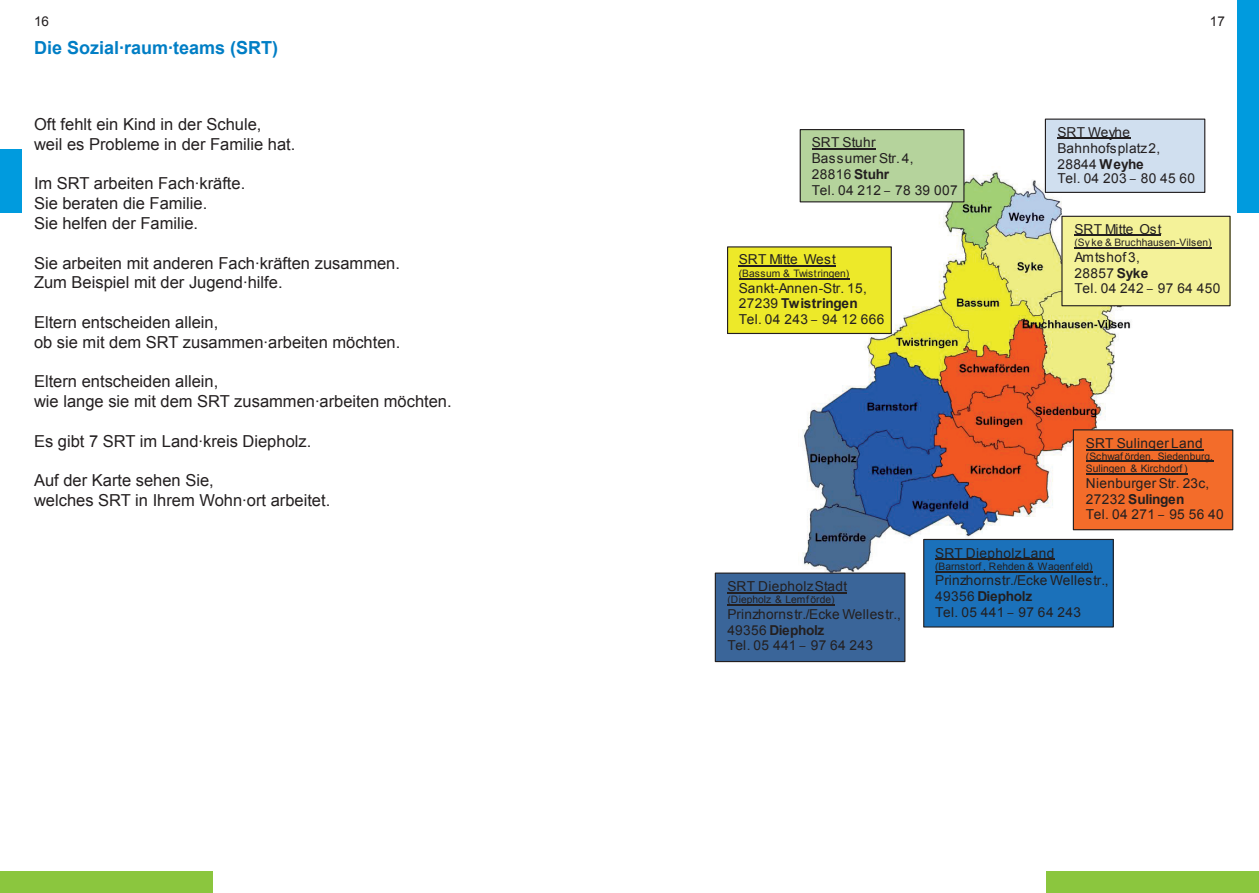
<style>
.page{position:relative;width:1259px;height:893px;background:#fff}
.page>*{position:absolute;margin:0;border:0;box-sizing:border-box;transform-origin:0 0}
.t1{font:700 18px "Arial";color:#007ec5}
.t2{font:16.5px/19.8px "Arial";color:#231f20}
.t3{font:13.65px/15.5px "Arial";letter-spacing:.025em;color:#231f20}
.t4{font:13.65px "Arial";color:#231f20}
.t5{font:13.65px "Arial";letter-spacing:-.015em;color:#231f20}
.t6{font:13.5px "Arial";color:#231f20}
.t7{font:10.2px/12.6px "Arial";color:#231f20}
.s1{font-weight:700}
.s2{font-style:inherit}
</style>
<div class="page">
<div style="left:1237px;top:0;width:22px;height:213px;background:#009bde"></div>
<div style="left:0;top:872px;width:213px;height:21px;background:#8bc63e"></div>
<div style="left:1046px;top:872px;width:213px;height:21px;background:#8bc63e"></div>
<div style="left:0;top:149px;width:21px;height:64px;background:#009bde"></div>
<img style="left:800px;top:166px;width:339px;height:413px">
<div style="left:800px;top:130px;width:164px;height:72px;background:#b5d39c"></div>
<div style="left:799px;top:129px;width:165px;height:73px;border:1px solid #231f20"></div>
<hr style="left:812px;top:148px;width:64px;height:1px;background:#231f20">
<div style="left:1045px;top:119px;width:159px;height:73px;background:#d0dfef"></div>
<div style="left:1045px;top:119px;width:160px;height:74px;border:1px solid #231f20"></div>
<hr style="left:1057px;top:138px;width:73px;height:1px;background:#231f20">
<div style="left:727px;top:247px;width:164px;height:86px;background:#ede929"></div>
<div style="left:727px;top:246px;width:165px;height:88px;border:1px solid #231f20"></div>
<hr style="left:739px;top:266px;width:97px;height:1px;background:#231f20">
<hr style="left:739px;top:278px;width:110px;height:1px;background:#231f20">
<div style="left:1062px;top:216px;width:168px;height:90px;background:#f4f299"></div>
<div style="left:1061px;top:216px;width:169px;height:90px;border:1px solid #231f20"></div>
<hr style="left:1074px;top:235px;width:87px;height:1px;background:#231f20">
<hr style="left:1074px;top:247px;width:137px;height:1px;background:#231f20">
<div style="left:1073px;top:430px;width:159px;height:100px;background:#f36c2a"></div>
<div style="left:1072px;top:429px;width:161px;height:101px;border:1px solid #231f20"></div>
<hr style="left:1086px;top:449px;width:117px;height:1px;background:#231f20">
<hr style="left:1086px;top:461px;width:127px;height:1px;background:#231f20">
<hr style="left:1086px;top:473px;width:101px;height:1px;background:#231f20">
<div style="left:715px;top:573px;width:190px;height:89px;background:#3a6599"></div>
<div style="left:715px;top:572px;width:190px;height:90px;border:1px solid #231f20"></div>
<hr style="left:727px;top:592px;width:120px;height:1px;background:#231f20">
<hr style="left:727px;top:605px;width:107px;height:1px;background:#231f20">
<div style="left:923px;top:539px;width:190px;height:88px;background:#1b71ba"></div>
<div style="left:923px;top:539px;width:190px;height:89px;border:1px solid #231f20"></div>
<hr style="left:935px;top:559px;width:120px;height:1px;background:#231f20">
<hr style="left:935px;top:571px;width:157px;height:2px;background:#231f20">
<p class="t6" style="left:34px;top:12px;width:17px">16</p>
<p class="t6" style="left:1210px;top:12px;width:17px">17</p>
<p class="t1" style="left:34px;top:35px;width:246px">Die Sozial·raum·teams (SRT)</p>
<p class="t2" style="left:34px;top:114px;width:263px">Oft fehlt ein Kind in der Schule,<br>weil es Probleme in der Familie hat.</p>
<p class="t2" style="left:34px;top:174px;width:213px">Im SRT arbeiten Fach·kräfte.<br>Sie beraten die Familie.<br>Sie helfen der Familie.</p>
<p class="t2" style="left:34px;top:253px;width:367px">Sie arbeiten mit anderen Fach·kräften zusammen.<br>Zum Beispiel mit der Jugend·hilfe.</p>
<p class="t2" style="left:34px;top:312px;width:368px">Eltern entscheiden allein,<br>ob sie mit dem SRT zusammen·arbeiten möchten.</p>
<p class="t2" style="left:34px;top:372px;width:419px">Eltern entscheiden allein,<br>wie lange sie mit dem SRT zusammen·arbeiten möchten.</p>
<p class="t2" style="left:34px;top:431px;width:279px">Es gibt 7 SRT im Land·kreis Diepholz.</p>
<p class="t2" style="left:34px;top:471px;width:298px">Auf der Karte sehen Sie,<br>welches SRT in Ihrem Wohn·ort arbeitet.</p>
<p class="t3" style="left:812px;top:134px;width:147px;line-height:16px">SRT Stuhr<br>Bassumer Str. 4,<br>28816 <span class="s1">Stuhr<br></span>Tel. 04 212 <span class="s2">–</span> 78 39 007</p>
<p class="t3" style="left:1057px;top:124px;width:139px">SRT Weyhe<br>Bahnhofsplatz2,<br>28844 <span class="s1">Weyhe<br></span>Tel. 04 203 <span class="s2">–</span> 80 45 60</p>
<p class="t4" style="left:739px;top:250px;width:99px">SRT Mitte West</p>
<p class="t7" style="left:739px;top:267px;width:112px">(Bassum &amp; Twistringen)</p>
<p class="t3" style="left:739px;top:280px;width:147px">Sankt-Annen-Str. 15,<br>27239 <span class="s1">Twistringen<br></span>Tel. 04 243 <span class="s2">–</span> 94 12 666</p>
<p class="t5" style="left:1074px;top:219px;width:88px">SRT Mitte Ost</p>
<p class="t7" style="left:1074px;top:236px;width:138px">(Sy ke &amp; Bruchhausen-Vilsen)</p>
<p class="t3" style="left:1074px;top:250px;width:147px">Amtshof 3,<br>28857 <span class="s1">Syke<br></span>Tel. 04 242 <span class="s2">–</span> 97 64 450</p>
<p class="t3" style="left:727px;top:578px;width:121px">SRT DiepholzStadt</p>
<p class="t7" style="left:727px;top:593px;width:109px">(Diepholz &amp; Lemf örde)</p>
<p class="t3" style="left:727px;top:607px;width:175px">Prinzhornstr./Ecke Wellestr.,<br>49356 <span class="s1">Diepholz<br></span>Tel. 05 441 <span class="s2">–</span> 97 64 243</p>
<p class="t3" style="left:1086px;top:436px;width:118px">SRT Sulinger Land</p>
<p class="t7" style="left:1086px;top:450px;width:129px">(Schwaf örden, Siedenburg,<br>Sulingen &amp; Kirchdorf )</p>
<p class="t3" style="left:1086px;top:476px;width:139px">Nienburger Str. 23c,<br>27232 <span class="s1">Sulingen<br></span>Tel. 04 271 <span class="s2">–</span> 95 56 40</p>
<p class="t3" style="left:935px;top:545px;width:121px">SRT DiepholzLand</p>
<p class="t7" style="left:935px;top:560px;width:159px">(Barnstorf , Rehden &amp; Wagenf eld)</p>
<p class="t3" style="left:935px;top:572px;width:175px;line-height:16px">Prinzhornstr./Ecke Wellestr.,<br>49356 <span class="s1">Diepholz<br></span>Tel. 05 441 <span class="s2">–</span> 97 64 243</p>
</div>
